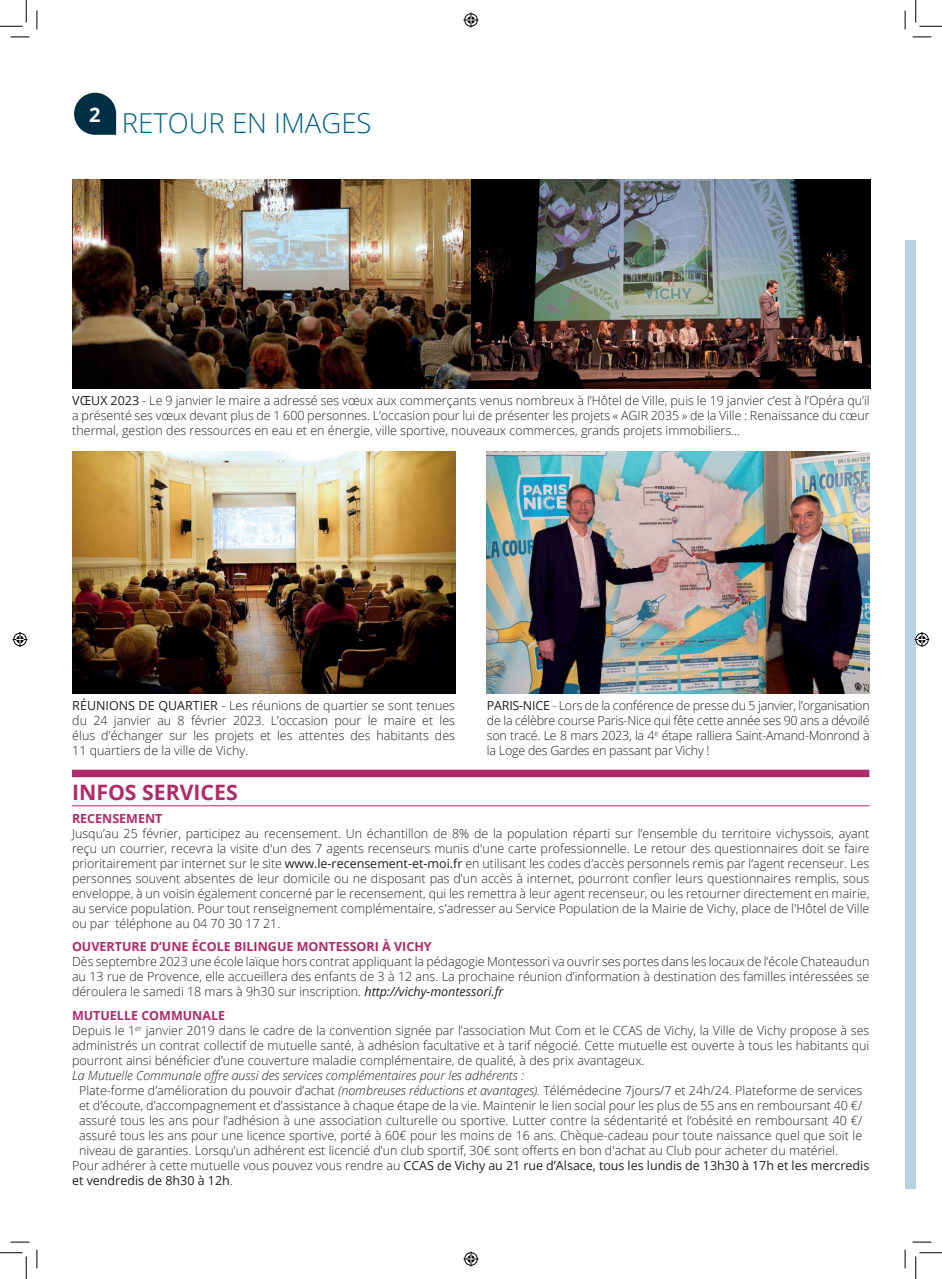
<style>
.page{position:relative;width:942px;height:1279px;background:#fff}
.page>*{position:absolute;margin:0;border:0;box-sizing:border-box;transform-origin:0 0}
.t1{font:300 27.5px "Open Sans";color:#006285}
.t2{font:700 21.25px "Open Sans";color:#b2296a}
.t3{font:700 20px "Open Sans";color:#fff}
.t4{font:300 12.5px/15px "Open Sans";color:#231f20;text-align:justify}
.t5{font:12.5px "Open Sans";color:#231f20}
.t6{font:italic 300 12.5px "Open Sans";color:#231f20}
.t7{font:700 12.5px "Open Sans";color:#b2296a}
.s1{font-weight:400}
.s2{font-weight:400;font-style:italic}
.s3{font-weight:700;color:#b2296a}
.s4{font-style:italic}
.s5{font-weight:300}
</style>
<div class="page">
<div style="left:905px;top:241px;width:11px;height:947px;background:#b8d2e1"></div>
<svg style="left:74px;top:93px;width:42px;height:42px;background:#295063"></svg>
<hr style="left:72px;top:805px;width:797px;height:1px;background:#b2296a">
<div style="left:72px;top:769px;width:797px;height:8px;background:#b2296a"></div>
<img style="left:72px;top:179px;width:798px;height:209px">
<img style="left:72px;top:451px;width:383px;height:242px">
<img style="left:487px;top:451px;width:383px;height:242px">
<svg style="left:11px;top:36px;width:18px;height:2px"></svg>
<svg style="left:912px;top:36px;width:19px;height:2px"></svg>
<svg style="left:11px;top:1241px;width:18px;height:1px"></svg>
<svg style="left:912px;top:1241px;width:19px;height:1px"></svg>
<svg style="left:36px;top:11px;width:2px;height:18px"></svg>
<svg style="left:36px;top:1249px;width:2px;height:19px"></svg>
<svg style="left:904px;top:11px;width:2px;height:18px"></svg>
<svg style="left:904px;top:1249px;width:2px;height:19px"></svg>
<svg style="left:0;top:0;width:27px;height:27px"></svg>
<svg style="left:0;top:1252px;width:27px;height:26px"></svg>
<svg style="left:915px;top:0;width:27px;height:27px"></svg>
<svg style="left:915px;top:1252px;width:27px;height:26px"></svg>
<svg style="left:463px;top:13px;width:15px;height:15px"></svg>
<svg style="left:463px;top:1251px;width:15px;height:15px"></svg>
<svg style="left:13px;top:632px;width:15px;height:15px"></svg>
<svg style="left:914px;top:632px;width:15px;height:15px"></svg>
<h3 class="t3" style="left:89px;top:100px;width:13px">2</h3>
<h1 class="t1" style="left:122px;top:104px;width:251px">RETOUR EN IMAGES</h1>
<p class="t4" style="left:72px;top:393px;width:799px"><span class="s1">VŒUX 2023</span> - Le 9 janvier le maire a adressé ses vœux aux commerçants venus nombreux à l’Hôtel de Ville, puis le 19 janvier c’est à l’Opéra qu’il a présenté ses vœux devant plus de 1 600 personnes. L’occasion pour lui de présenter les projets « AGIR 2035 » de la Ville : Renaissance du cœur thermal, gestion des ressources en eau et en énergie, ville sportive, nouveaux commerces, grands projets immobiliers…</p>
<p class="t4" style="left:72px;top:698px;width:384px"><span class="s1">RÉUNIONS DE QUARTIER</span> - Les réunions de quartier se sont tenues du 24 janvier au 8 février 2023. L’occasion pour le maire et les élus d'échanger sur les projets et les attentes des habitants des 11 quartiers de la ville de Vichy.</p>
<p class="t4" style="left:487px;top:698px;width:384px"><span class="s1">PARIS-NICE</span> - Lors de la conférence de presse du 5 janvier, l’organisation de la célèbre course Paris-Nice qui fête cette année ses 90 ans a dévoilé son tracé. Le 8 mars 2023, la 4<sup>e</sup> étape ralliera Saint-Amand-Monrond à la Loge des Gardes en passant par Vichy !</p>
<h2 class="t2" style="left:72px;top:777px;width:167px">INFOS SERVICES</h2>
<p class="t7" style="left:72px;top:809px;width:92px">RECENSEMENT</p>
<p class="t4" style="left:72px;top:825px;width:799px">Jusqu’au 25 février, participez au recensement. Un échantillon de 8% de la population réparti sur l’ensemble du territoire vichyssois, ayant reçu un courrier, recevra la visite d'un des 7 agents recenseurs munis d'une carte professionnelle. Le retour des questionnaires doit se faire prioritairement par internet sur le site <span class="s1">www.le-recensement-et-moi.fr</span> en utilisant les codes d’accès personnels remis par l’agent recenseur. Les personnes souvent absentes de leur domicile ou ne disposant pas d’un accès à internet, pourront confier leurs questionnaires remplis, sous enveloppe, à un voisin également concerné par le recensement, qui les remettra à leur agent recenseur, ou les retourner directement en mairie, au service population. Pour tout renseignement complémentaire, s'adresser au Service Population de la Mairie de Vichy, place de l'Hôtel de Ville ou par téléphone au 04 70 30 17 21.</p>
<p class="t7" style="left:72px;top:938px;width:361px">OUVERTURE D’UNE ÉCOLE BILINGUE MONTESSORI À VICHY</p>
<p class="t4" style="left:72px;top:954px;width:799px">Dès septembre 2023 une école laïque hors contrat appliquant la pédagogie Montessori va ouvrir ses portes dans les locaux de l’école Chateaudun au 13 rue de Provence, elle accueillera des enfants de 3 à 12 ans. La prochaine réunion d’information à destination des familles intéressées se déroulera le samedi 18 mars à 9h30 sur inscription. <span class="s2">http://vichy-montessori.fr</span></p>
<p class="t4" style="left:72px;top:1007px;width:799px;text-align:left"><span class="s3">MUTUELLE COMMUNALE<br></span>Depuis le 1<sup>er</sup> janvier 2019 dans le cadre de la convention signée par l’association Mut Com et le CCAS de Vichy, la Ville de Vichy propose à ses administrés un contrat collectif de mutuelle santé, à adhésion facultative et à tarif négocié. Cette mutuelle est ouverte à tous les habitants qui pourront ainsi bénéficier d’une couverture maladie complémentaire, de qualité, à des prix avantageux.</p>
<p class="t6" style="left:72px;top:1067px;width:453px">La Mutuelle Communale offre aussi des services complémentaires pour les adhérents :</p>
<p class="t4" style="left:79px;top:1082px;width:785px">Plate-forme d’amélioration du pouvoir d’achat <span class="s4">(nombreuses réductions et avantages).</span> Télémédecine 7jours/7 et 24h/24. Plateforme de services</p>
<p class="t4" style="left:79px;top:1097px;width:785px">et d’écoute, d’accompagnement et d’assistance à chaque étape de la vie. Maintenir le lien social pour les plus de 55 ans en remboursant 40 €/</p>
<p class="t4" style="left:79px;top:1112px;width:785px">assuré tous les ans pour l’adhésion à une association culturelle ou sportive. Lutter contre la sédentarité et l’obésité en remboursant 40 €/</p>
<p class="t4" style="left:79px;top:1127px;width:785px">assuré tous les ans pour une licence sportive, porté à 60€ pour les moins de 16 ans. Chèque-cadeau pour toute naissance quel que soit le</p>
<p class="t4" style="left:79px;top:1142px;width:760px">niveau de garanties. Lorsqu’un adhérent est licencié d’un club sportif, 30€ sont offerts en bon d'achat au Club pour acheter du matériel.</p>
<p class="t5" style="left:72px;top:1157px;width:799px"><span class="s5">Pour adhérer à cette mutuelle vous pouvez vous rendre au</span> CCAS de Vichy au 21 rue d’Alsace, tous les lundis de 13h30 à 17h et les mercredis</p>
<p class="t5" style="left:72px;top:1172px;width:162px">et vendredis de 8h30 à 12h<span class="s5">.</span></p>
</div>
